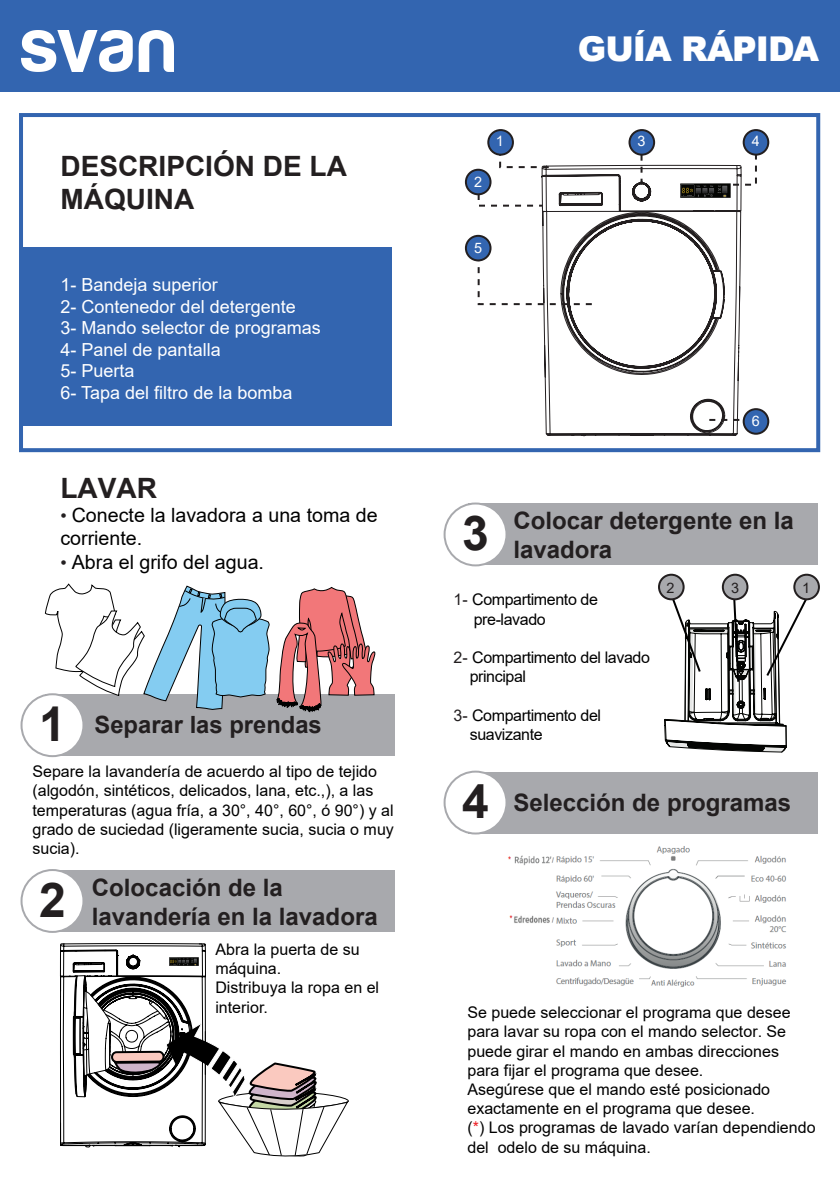
<style>
.page{position:relative;width:840px;height:1191px;background:#fff}
.page>*{position:absolute;margin:0;border:0;box-sizing:border-box;transform-origin:0 0}
.t1{font:700 48px "Arial";color:#231f20}
.t2{font:900 34.2px "Arial";letter-spacing:-.03em;color:#fff}
.t3{font:700 28px/33.6px "Arial";color:#231f20}
.t4{font:700 24px/28.8px "Arial";color:#231f20}
.t5{font:700 23.8px "Arial";color:#231f20}
.t6{font:19.6px/23.6px "Arial";color:#000}
.t7{font:18px/21.6px "Arial";color:#fff}
.t8{font:16px/19.2px "Arial";color:#000}
.t9{font:16px/19.2px "Arial";letter-spacing:-.025em;color:#000}
.t10{font:14.4px "Arial";color:#fff}
.t11{font:14.4px "Arial";color:#231f20}
.s1{font-size:18px;color:#231f20}
.s2{font-size:48px}
.s3{color:#231f20}
.s4{color:#ee1d23}
</style>
<div class="page">
<div style="left:45px;top:870px;width:350px;height:62px;background:#a8a9ad"></div>
<div style="left:22px;top:870px;width:61px;height:62px;background:#fff;border-radius:50%"></div>
<div style="left:21px;top:869px;width:63px;height:64px;border:2px solid #a8a9ad;border-radius:50%"></div>
<div style="left:45px;top:694px;width:350px;height:62px;background:#a8a9ad"></div>
<div style="left:22px;top:694px;width:61px;height:62px;background:#fff;border-radius:50%"></div>
<div style="left:21px;top:693px;width:63px;height:64px;border:2px solid #a8a9ad;border-radius:50%"></div>
<div style="left:21px;top:247px;width:370px;height:178px;background:#3365b0"></div>
<div style="left:19px;top:113px;width:800px;height:339px;border:4px solid #3365b0"></div>
<svg style="left:44px;top:584px;width:331px;height:129px"></svg>
<div style="left:468px;top:503px;width:349px;height:62px;background:#a8a9ad"></div>
<div style="left:444px;top:503px;width:62px;height:62px;background:#fff;border-radius:50%"></div>
<div style="left:443px;top:502px;width:64px;height:64px;border:2px solid #a8a9ad;border-radius:50%"></div>
<div style="left:468px;top:771px;width:349px;height:62px;background:#a8a9ad"></div>
<div style="left:444px;top:771px;width:62px;height:62px;background:#fff;border-radius:50%"></div>
<div style="left:443px;top:770px;width:64px;height:64px;border:2px solid #a8a9ad;border-radius:50%"></div>
<svg style="left:662px;top:573px;width:146px;height:261px"></svg>
<div style="left:658px;top:575px;width:25px;height:24px;background:#a8a9ad;border-radius:50%"></div>
<div style="left:657px;top:574px;width:27px;height:26px;border:2px solid #231f20;border-radius:50%"></div>
<div style="left:793px;top:575px;width:25px;height:24px;background:#a8a9ad;border-radius:50%"></div>
<div style="left:792px;top:574px;width:27px;height:26px;border:2px solid #231f20;border-radius:50%"></div>
<div style="left:722px;top:575px;width:25px;height:24px;background:#a8a9ad;border-radius:50%"></div>
<div style="left:721px;top:574px;width:27px;height:26px;border:2px solid #231f20;border-radius:50%"></div>
<div style="left:0;top:0;width:839px;height:91px;background:#3365b0"></div>
<img style="left:21px;top:30px;width:153px;height:42px">
<img style="left:508px;top:846px;width:279px;height:141px">
<div style="left:743px;top:409px;width:24px;height:25px;background:#3365b0;border-radius:50%"></div>
<div style="left:742px;top:408px;width:26px;height:27px;border:2px solid #231f20;border-radius:50%"></div>
<svg style="left:499px;top:136px;width:38px;height:33px"></svg>
<div style="left:488px;top:130px;width:24px;height:25px;background:#3365b0;border-radius:50%"></div>
<div style="left:487px;top:129px;width:26px;height:27px;border:2px solid #231f20;border-radius:50%"></div>
<svg style="left:476px;top:192px;width:65px;height:15px"></svg>
<svg style="left:476px;top:253px;width:65px;height:53px"></svg>
<svg style="left:745px;top:150px;width:12px;height:36px"></svg>
<div style="left:465px;top:236px;width:25px;height:24px;background:#3365b0;border-radius:50%"></div>
<div style="left:464px;top:235px;width:27px;height:26px;border:2px solid #231f20;border-radius:50%"></div>
<div style="left:465px;top:170px;width:25px;height:24px;background:#3365b0;border-radius:50%"></div>
<div style="left:464px;top:169px;width:27px;height:26px;border:2px solid #231f20;border-radius:50%"></div>
<div style="left:743px;top:130px;width:24px;height:25px;background:#3365b0;border-radius:50%"></div>
<div style="left:742px;top:129px;width:26px;height:27px;border:2px solid #231f20;border-radius:50%"></div>
<svg style="left:541px;top:91px;width:203px;height:362px"></svg>
<img style="left:679px;top:184px;width:51px;height:13px">
<svg style="left:60px;top:594px;width:146px;height:303px"></svg>
<svg style="left:57px;top:897px;width:291px;height:260px"></svg>
<img style="left:169px;top:957px;width:29px;height:8px">
<h3 class="t3" style="left:60px;top:149px;width:288px">DESCRIPCIÓN DE LA<br>MÁQUINA</h3>
<p class="t7" style="left:60px;top:274px;width:262px">1- Bandeja superior<br>2- Contenedor del detergente<br>3- Mando selector de programas<br>4- Panel de pantalla<br>5- Puerta<br>6- Tapa del filtro de la bomba</p>
<h3 class="t3" style="left:60px;top:472px;width:98px">LAVAR</h3>
<p class="t6" style="left:60px;top:503px;width:318px"><span class="s1">•</span> Conecte la lavadora a una toma de corriente.</p>
<p class="t6" style="left:60px;top:550px;width:205px"><span class="s1">•</span> Abra el grifo del agua.</p>
<h1 class="t1" style="left:39px;top:690px;width:28px">1</h1>
<h3 class="t5" style="left:94px;top:708px;width:229px">Separar las prendas</h3>
<p class="t8" style="left:32px;top:762px;width:363px">Separe la lavandería de acuerdo al tipo de tejido (algodón, sintéticos, delicados, lana, etc.,), a las temperaturas (agua fría, a 30°, 40°, 60°, ó 90°) y al grado de suciedad (ligeramente sucia, sucia o muy sucia).</p>
<h1 class="t1" style="left:39px;top:866px;width:28px">2</h1>
<h3 class="t4" style="left:92px;top:873px;width:287px">Colocación de la lavandería en la lavadora</h3>
<p class="t8" style="left:215px;top:939px;width:165px">Abra la puerta de su máquina.<br>Distribuya la ropa en el interior.</p>
<p class="t10" style="left:474px;top:172px;width:10px">2</p>
<p class="t10" style="left:495px;top:131px;width:10px">1</p>
<p class="t10" style="left:474px;top:238px;width:10px">5</p>
<h2 class="t2" style="left:577px;top:24px;width:242px">GUÍA RÁPIDA</h2>
<p class="t10" style="left:637px;top:131px;width:10px">3</p>
<p class="t10" style="left:751px;top:131px;width:10px">4</p>
<p class="t10" style="left:751px;top:411px;width:10px">6</p>
<h3 class="t4" style="left:513px;top:506px;width:282px;text-indent:-51px"><span class="s2">3</span> Colocar detergente en la lavadora</h3>
<p class="t9" style="left:473px;top:590px;width:126px;text-indent:-20px"><span class="s3">1-</span> Compartimento de pre-lavado</p>
<p class="t9" style="left:469px;top:648px;width:182px;text-indent:-16px"><span class="s3">2-</span> Compartimento del lavado principal</p>
<p class="t9" style="left:469px;top:705px;width:133px;text-indent:-16px"><span class="s3">3-</span> Compartimento del suavizante</p>
<p class="t11" style="left:666px;top:578px;width:10px">2</p>
<p class="t11" style="left:730px;top:578px;width:10px">3</p>
<p class="t11" style="left:801px;top:578px;width:10px">1</p>
<h3 class="t4" style="left:462px;top:788px;width:330px"><span class="s2">4</span> Selección de programas</h3>
<p class="t8" style="left:467px;top:1003px;width:349px">Se puede seleccionar el programa que desee para lavar su ropa con el mando selector. Se puede girar el mando en ambas direcciones<br>para fijar el programa que desee.<br>Asegúrese que el mando esté posicionado exactamente en el programa que desee.<br>(<span class="s4">*</span>) Los programas de lavado varían dependiendo del odelo de su máquina.</p>
</div>
